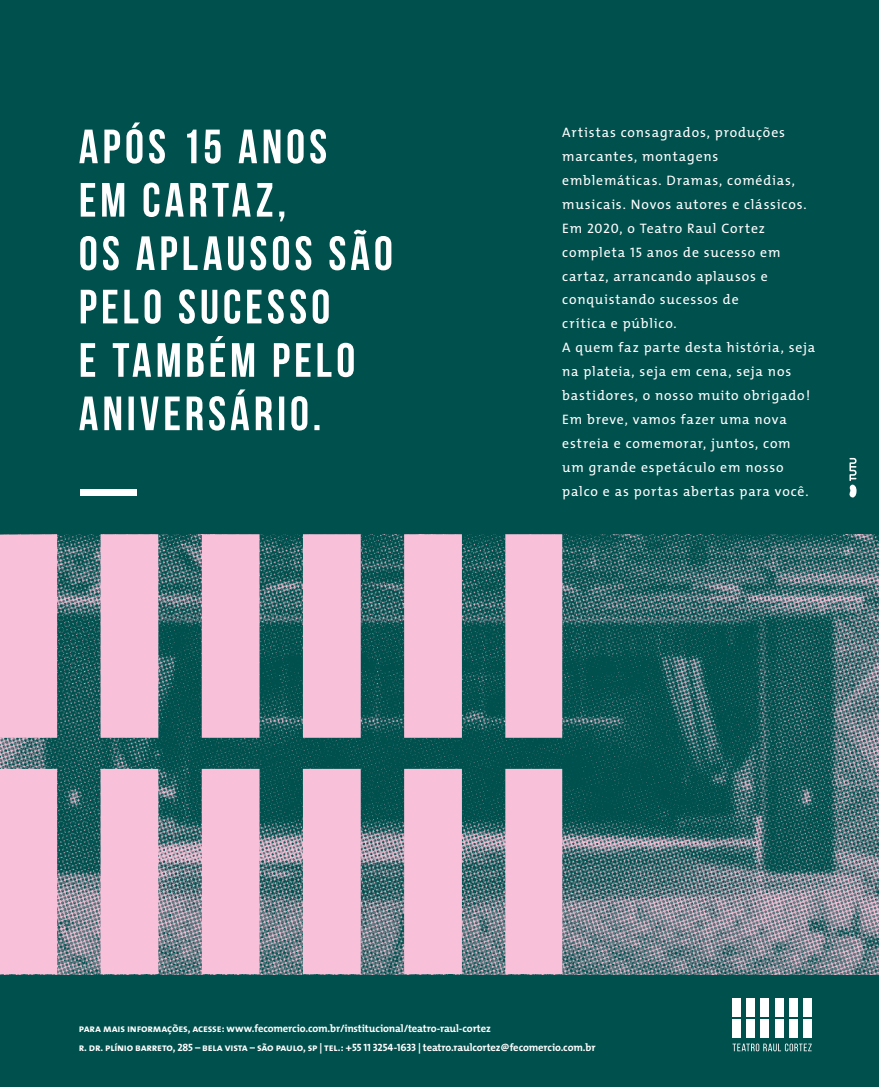
<style>
.page{position:relative;width:879px;height:1087px;background:#fff}
.page>*{position:absolute;margin:0;border:0;box-sizing:border-box;transform-origin:0 0}
.t1{font:13.75px/23.9px "The Mix";letter-spacing:.06em;color:#fff}
.t2{font:10.62px "The Mix Bold Caps";letter-spacing:-.02em;color:#fff}
.t3{font:700 10.62px "The Mix";letter-spacing:-.015em;color:#fff}
.s1{font-family:"The Mix Caps"}
.s2{font-family:"The Mix Bold Caps";font-weight:400}
.s3{font-family:"The Mix";font-weight:700}
</style>
<div class="page">
<div style="left:0;top:0;width:879px;height:1086px;background:#00504d"></div>
<img style="left:562px;top:534px;width:317px;height:439px">
<svg style="left:0;top:534px;width:562px;height:439px;fill:#f8c1d9"></svg>
<svg style="left:79px;top:389px;width:240px;height:41px"></svg>
<svg style="left:81px;top:336px;width:273px;height:41px"></svg>
<svg style="left:81px;top:289px;width:248px;height:35px"></svg>
<svg style="left:80px;top:229px;width:311px;height:41px"></svg>
<svg style="left:81px;top:182px;width:203px;height:39px"></svg>
<svg style="left:79px;top:122px;width:247px;height:41px"></svg>
<div style="left:80px;top:489px;width:57px;height:7px;background:#fff"></div>
<div style="left:732px;top:997px;width:8px;height:19px;background:#fff"></div>
<div style="left:732px;top:1018px;width:8px;height:19px;background:#fff"></div>
<div style="left:746px;top:997px;width:9px;height:19px;background:#fff"></div>
<div style="left:746px;top:1018px;width:9px;height:19px;background:#fff"></div>
<div style="left:761px;top:997px;width:8px;height:19px;background:#fff"></div>
<div style="left:761px;top:1018px;width:8px;height:19px;background:#fff"></div>
<div style="left:775px;top:997px;width:8px;height:19px;background:#fff"></div>
<div style="left:775px;top:1018px;width:8px;height:19px;background:#fff"></div>
<div style="left:789px;top:997px;width:8px;height:19px;background:#fff"></div>
<div style="left:789px;top:1018px;width:8px;height:19px;background:#fff"></div>
<div style="left:803px;top:997px;width:8px;height:19px;background:#fff"></div>
<div style="left:803px;top:1018px;width:8px;height:19px;background:#fff"></div>
<svg style="left:732px;top:1043px;width:79px;height:7px"></svg>
<svg style="left:849px;top:458px;width:8px;height:39px"></svg>
<p class="t1" style="left:562px;top:120px;width:254px">Artistas consagrados, produções marcantes, montagens emblemáticas. Dramas, comédias, musicais. Novos autores e clássicos.<br>Em <span class="s1">2020</span>, o Teatro Raul Cortez completa <span class="s1">15</span> anos de sucesso em cartaz, arrancando aplausos e conquistando sucessos de<br>crítica e público.<br>A quem faz parte desta história, seja na plateia, seja em cena, seja nos bastidores, o nosso muito obrigado!<br>Em breve, vamos fazer uma nova estreia e comemorar, juntos, com um grande espetáculo em nosso palco e as portas abertas para você.</p>
<p class="t3" style="left:79px;top:1019px;width:413px"><span class="s2">para mais informações, acesse:</span> www.fecomercio.com.br/institucional/teatro-raul-cortez</p>
<p class="t2" style="left:79px;top:1037px;width:518px">r. dr. plínio barreto, 285 – bela vista – são paulo, sp | tel.: +55 11 3254-1633 | <span class="s3">teatro.raulcortez@fecomercio.com.br</span></p>
</div>
